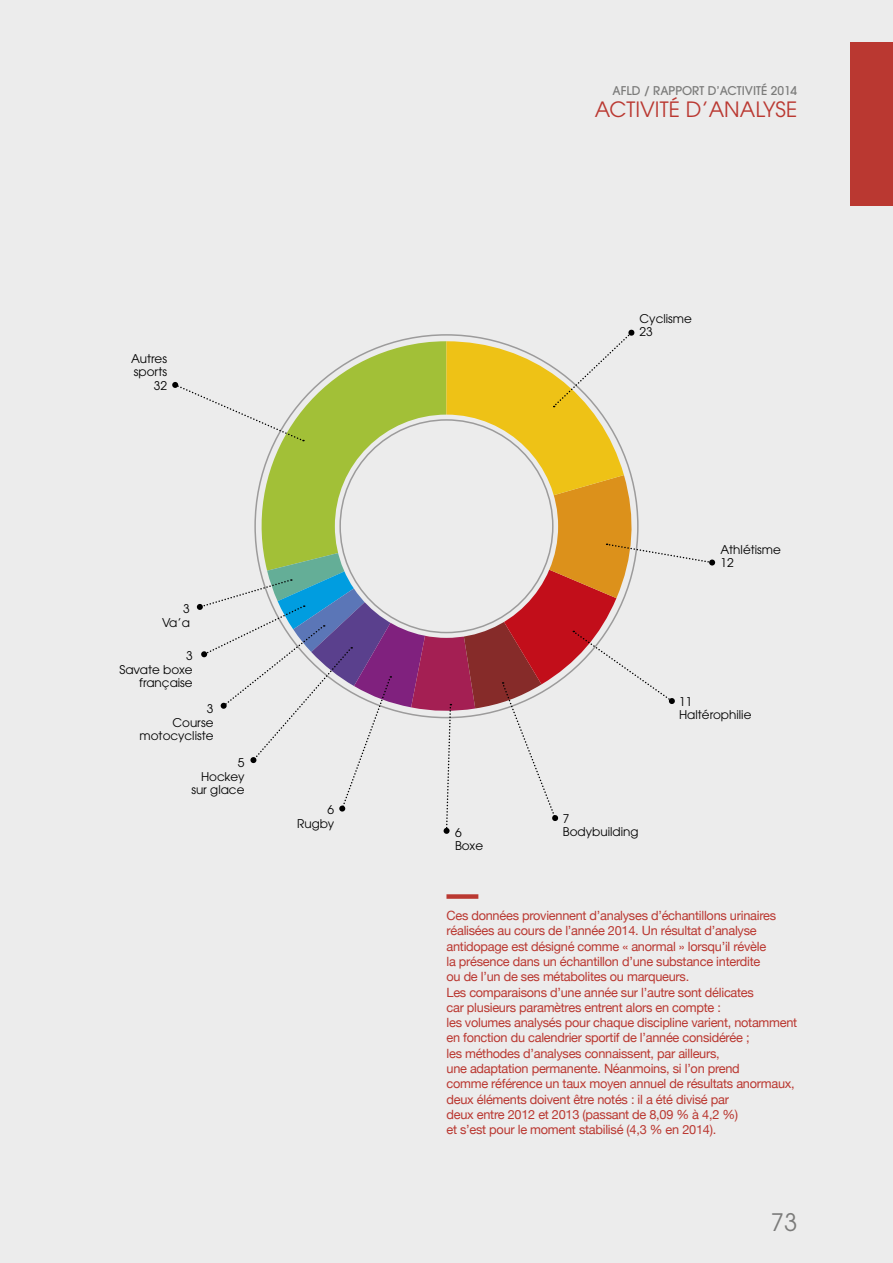
<style>
.page{position:relative;width:893px;height:1263px;background:#ececec}
.page>*{position:absolute;margin:0;border:0;box-sizing:border-box;transform-origin:0 0}
.t1{font:24px "Avant Garde";color:#7b7b7a}
.t2{font:21px "Avant Garde";color:#ba3831}
.t3{font:12.75px/15.3px "Helvetica Neue";letter-spacing:-.02em;color:#ba3831}
.t4{font:12px/13.5px "Avant Garde";color:#000;text-align:right}
.t5{font:500 12px "Avant Garde";color:#7b7b7a}
</style>
<div class="page">
<div style="left:446px;top:894px;width:32px;height:5px;background:#ba3831"></div>
<div style="left:709px;top:559px;width:6px;height:7px;background:#000;border-radius:50%"></div>
<svg style="left:172px;top:329px;width:541px;height:505px"></svg>
<div style="left:250px;top:757px;width:7px;height:6px;background:#000;border-radius:50%"></div>
<div style="left:850px;top:43px;width:43px;height:163px;background:#ba3831"></div>
<p class="t4" style="left:131px;top:352px;width:38px">Autres sports<br>32</p>
<p class="t4" style="left:162px;top:602px;width:29px">3<br>Va’a</p>
<p class="t4" style="left:119px;top:649px;width:75px">3<br>Savate boxe française</p>
<p class="t4" style="left:140px;top:702px;width:76px">3<br>Course motocycliste</p>
<p class="t4" style="left:191px;top:756px;width:55px">5<br>H ockey sur glace</p>
<p class="t4" style="left:297px;top:803px;width:39px">6<br>Rugby</p>
<p class="t5" style="left:613px;top:83px;width:57px">AFLD / RAPPORT</p>
<p class="t5" style="left:708px;top:83px;width:19px">D’ACTIVITÉ</p>
<p class="t5" style="left:771px;top:83px;width:28px">2014</p>
<h2 class="t2" style="left:595px;top:97px;width:204px">Activité d’analyse</h2>
<p class="t4" style="left:639px;top:312px;width:54px;text-align:left">Cyclisme<br>23</p>
<p class="t4" style="left:720px;top:542px;width:62px;text-align:left">Athlétisme<br>12</p>
<p class="t4" style="left:563px;top:811px;width:8px">7</p>
<p class="t4" style="left:455px;top:826px;width:8px">6</p>
<p class="t4" style="left:563px;top:825px;width:77px">Bodybuilding</p>
<p class="t4" style="left:455px;top:839px;width:30px">Boxe</p>
<p class="t4" style="left:679px;top:694px;width:74px;text-align:left">11<br>Haltérophilie</p>
<p class="t3" style="left:446px;top:908px;width:352px">Ces données proviennent d’analyses d’échantillons urinaires réalisées au cours de l’année 2014. Un résultat d’analyse antidopage est désigné comme « anormal » lorsqu’il révèle<br>la présence dans un échantillon d’une substance interdite<br>ou de l’un de ses métabolites ou marqueurs.<br>Les comparaisons d’une année sur l’autre sont délicates<br>car plusieurs paramètres entrent alors en compte :<br>les volumes analysés pour chaque discipline varient, notamment en fonction du calendrier sportif de l’année considérée ;<br>les méthodes d’analyses connaissent, par ailleurs,<br>une adaptation permanente. Néanmoins, si l’on prend<br>comme référence un taux moyen annuel de résultats anormaux, deux éléments doivent être notés : il a été divisé par<br>deux entre 2012 et 2013 (passant de 8,09 % à 4,2 %)<br>et s’est pour le moment stabilisé (4,3 % en 2014).</p>
<h1 class="t1" style="left:771px;top:1208px;width:28px">73</h1>
</div>
